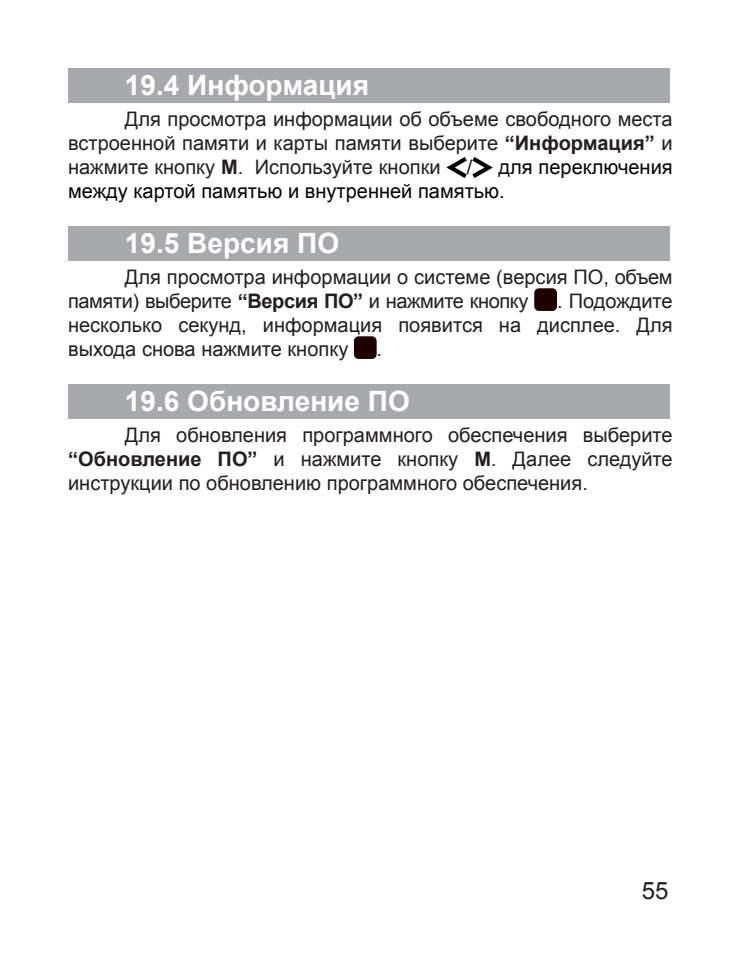
<style>
.page{position:relative;width:738px;height:964px;background:#fff}
.page>*{position:absolute;margin:0;border:0;box-sizing:border-box;transform-origin:0 0}
.t1{font:700 28px "Arial";color:#fff}
.t2{font:24px "Arial";color:#231f20}
.t3{font:20px/24px "Arial";color:#231f20;text-align:justify}
.t4{font:20px/24px "Arial";color:#040503}
.s1{font-weight:700}
</style>
<div class="page">
<div style="left:68px;top:68px;width:601px;height:34px;background:#a8a9ad"></div>
<svg style="left:446px;top:157px;width:20px;height:21px"></svg>
<svg style="left:472px;top:157px;width:20px;height:21px"></svg>
<div style="left:68px;top:226px;width:601px;height:34px;background:#a8a9ad"></div>
<svg style="left:534px;top:288px;width:22px;height:23px"></svg>
<svg style="left:353px;top:336px;width:23px;height:23px"></svg>
<div style="left:68px;top:384px;width:601px;height:34px;background:#a8a9ad"></div>
<p class="t1" style="left:125px;top:67px;width:245px">19.4 Информация</p>
<p class="t3" style="left:68px;top:107px;width:605px;text-indent:57px">Для просмотра информации об объеме свободного места встроенной памяти и карты памяти выберите <span class="s1">“Информация”</span> и нажмите кнопку <span class="s1">М</span>. Используйте кнопки</p>
<p class="t4" style="left:466px;top:155px;width:7px">/</p>
<p class="t4" style="left:68px;top:155px;width:605px;text-indent:430px">для переключения между картой памятью и внутренней памятью.</p>
<p class="t1" style="left:125px;top:225px;width:215px">19.5 Версия ПО</p>
<p class="t3" style="left:68px;top:265px;width:605px;text-indent:57px">Для просмотра информации о системе (версия ПО, объем памяти) выберите <span class="s1">“Версия ПО”</span> и нажмите кнопку</p>
<p class="t3" style="left:68px;top:289px;width:605px;text-indent:488px">. Подождите несколько секунд, информация появится на дисплее. Для выхода снова нажмите кнопку</p>
<p class="t3" style="left:376px;top:337px;width:7px">.</p>
<p class="t1" style="left:125px;top:383px;width:286px">19.6 Обновление ПО</p>
<p class="t3" style="left:68px;top:423px;width:605px;text-indent:57px">Для обновления программного обеспечения выберите <span class="s1">“Обновление ПО”</span> и нажмите кнопку <span class="s1">М</span>. Далее следуйте инструкции по обновлению программного обеспечения.</p>
<p class="t2" style="left:641px;top:875px;width:28px">55</p>
</div>
